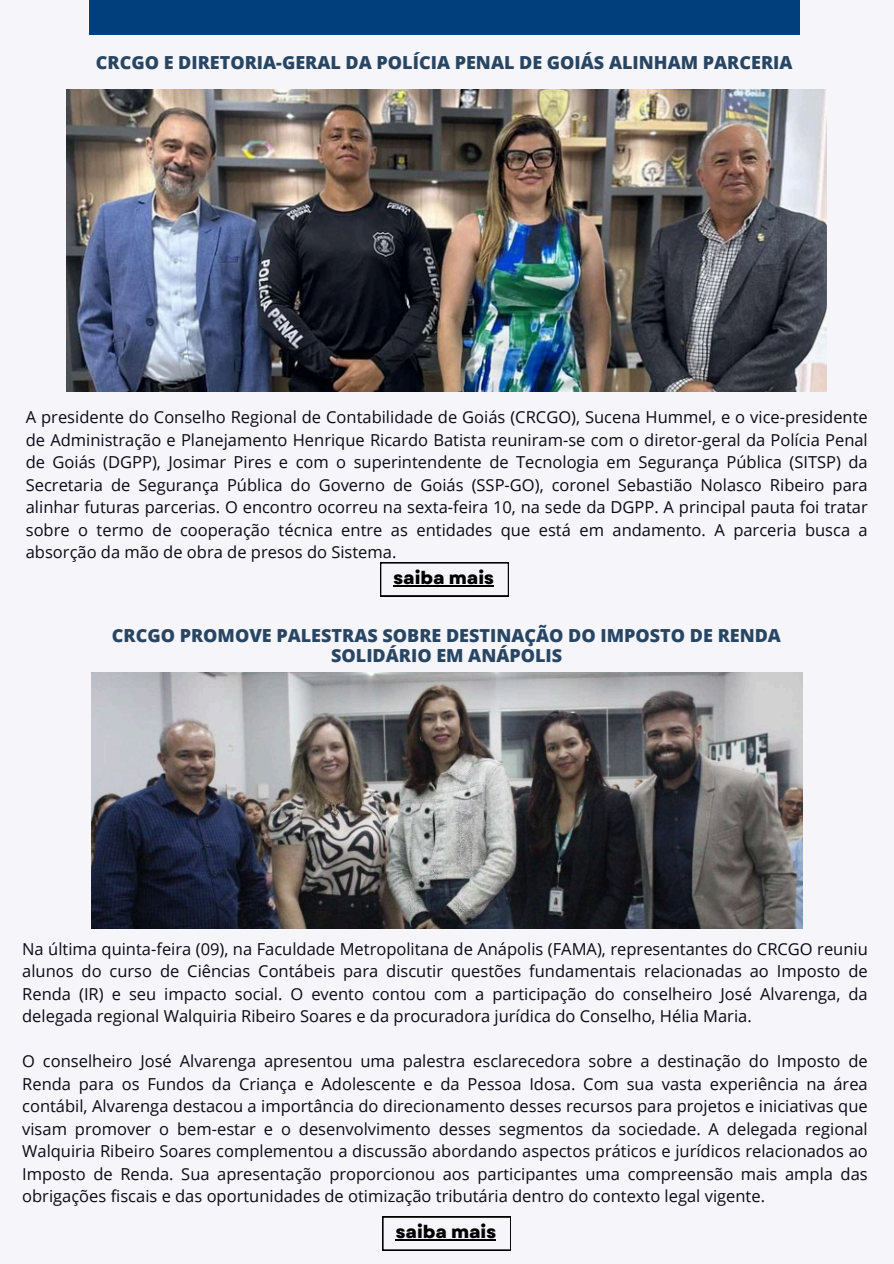
<style>
.page{position:relative;width:894px;height:1264px;background:#fff}
.page>*{position:absolute;margin:0;border:0;box-sizing:border-box;transform-origin:0 0}
.t1{font:800 18px/20.2px "Open Sans";color:#284663;text-align:center}
.t2{font:800 17.85px "Garet";color:#000}
.t3{font:16.5px/22.5px "Open Sans";color:#0a0916;text-align:justify}
</style>
<div class="page">
<div style="left:0;top:0;width:893px;height:1263px;background:#f6f6fa"></div>
<div style="left:89px;top:0;width:710px;height:35px;background:#003f7b"></div>
<svg style="left:382px;top:1216px;width:128px;height:34px"></svg>
<hr style="left:395px;top:1239px;width:101px;height:1px;background:#000">
<svg style="left:380px;top:562px;width:128px;height:34px"></svg>
<hr style="left:393px;top:585px;width:100px;height:1px;background:#000">
<img style="left:92px;top:672px;width:709px;height:256px">
<img style="left:67px;top:90px;width:759px;height:301px">
<h1 class="t1" style="left:96px;top:52px;width:698px">CRCGO E DIRETORIA-GERAL DA POLÍCIA PENAL DE GOIÁS ALINHAM PARCERIA</h1>
<h2 class="t3" style="left:26px;top:406px;width:843px">A presidente do Conselho Regional de Contabilidade de Goiás (CRCGO), Sucena Hummel, e o vice-presidente de Administração e Planejamento Henrique Ricardo Batista reuniram-se com o diretor-geral da Polícia Penal de Goiás (DGPP), Josimar Pires e com o superintendente de Tecnologia em Segurança Pública (SITSP) da Secretaria de Segurança Pública do Governo de Goiás (SSP-GO), coronel Sebastião Nolasco Ribeiro para alinhar futuras parcerias. O encontro ocorreu na sexta-feira 10, na sede da DGPP. A principal pauta foi tratar sobre o termo de cooperação técnica entre as entidades que está em andamento. A parceria busca a absorção da mão de obra de presos do Sistema.</h2>
<p class="t2" style="left:393px;top:564px;width:102px">saiba mais</p>
<p class="t1" style="left:112px;top:624px;width:670px">CRCGO PROMOVE PALESTRAS SOBRE DESTINAÇÃO DO IMPOSTO DE RENDA<br>SOLIDÁRIO EM ANÁPOLIS</p>
<p class="t3" style="left:22px;top:936px;width:846px">Na última quinta-feira (09), na Faculdade Metropolitana de Anápolis (FAMA), representantes do CRCGO reuniu alunos do curso de Ciências Contábeis para discutir questões fundamentais relacionadas ao Imposto de Renda (IR) e seu impacto social. O evento contou com a participação do conselheiro José Alvarenga, da delegada regional Walquiria Ribeiro Soares e da procuradora jurídica do Conselho, Hélia Maria.</p>
<p class="t3" style="left:22px;top:1049px;width:846px">O conselheiro José Alvarenga apresentou uma palestra esclarecedora sobre a destinação do Imposto de Renda para os Fundos da Criança e Adolescente e da Pessoa Idosa. Com sua vasta experiência na área contábil, Alvarenga destacou a importância do direcionamento desses recursos para projetos e iniciativas que visam promover o bem-estar e o desenvolvimento desses segmentos da sociedade. A delegada regional Walquiria Ribeiro Soares complementou a discussão abordando aspectos práticos e jurídicos relacionados ao Imposto de Renda. Sua apresentação proporcionou aos participantes uma compreensão mais ampla das obrigações fiscais e das oportunidades de otimização tributária dentro do contexto legal vigente.</p>
<h1 class="t2" style="left:395px;top:1218px;width:102px">saiba mais</h1>
</div>
